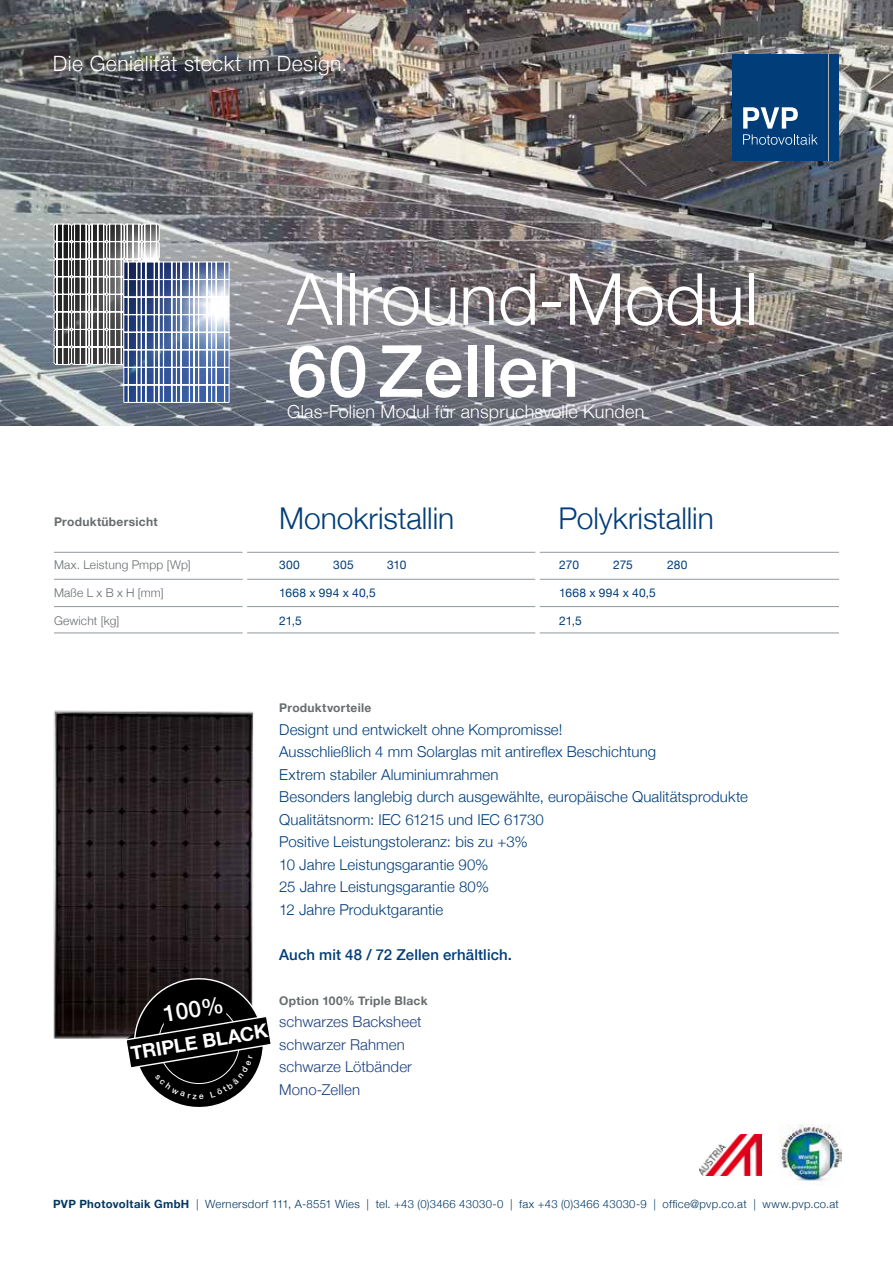
<style>
.page{position:relative;width:893px;height:1263px;background:#fff}
.page>*{position:absolute;margin:0;border:0;box-sizing:border-box;transform-origin:0 0}
.t1{font:300 72px "Helvetica Neue";color:#fff}
.t2{font:500 72px "Helvetica Neue";color:#fff}
.t3{font:300 30px "Helvetica Neue";letter-spacing:-.005em;color:#003d79}
.t4{font:500 22.8px "Helvetica Neue";color:#fff}
.t5{font:300 21.15px "Helvetica Neue";letter-spacing:.02em;color:#fff}
.t6{font:700 19.2px "Helvetica Neue";color:#fff}
.t7{font:300 18px "Helvetica Neue";letter-spacing:.01em;color:#fff}
.t8{font:300 15px/22.5px "Helvetica Neue";letter-spacing:.005em;color:#003d79}
.t9{font:300 15px/22.5px "Helvetica Neue";letter-spacing:.005em;color:#1d417f}
.t10{font:500 15px "Helvetica Neue";letter-spacing:.01em;color:#003d79}
.t11{font:700 12px "Helvetica Neue";letter-spacing:.02em;color:#676c6e}
.t12{font:12px "Helvetica Neue";letter-spacing:.015em;color:#003d79}
.t13{font:300 12px "Helvetica Neue";letter-spacing:.015em;color:#676c6e}
.t14{font:300 11.4px "Helvetica Neue";letter-spacing:.025em;color:#003761}
.s1{font-weight:700}
</style>
<div class="page">
<img style="left:0;top:0;width:893px;height:426px">
<svg style="left:54px;top:224px;width:175px;height:179px"></svg>
<img style="left:53px;top:710px;width:201px;height:329px">
<hr style="left:54px;top:579px;width:785px;height:1px;background:#91989c">
<hr style="left:54px;top:552px;width:785px;height:1px;background:#91989c">
<hr style="left:54px;top:606px;width:785px;height:1px;background:#91989c">
<hr style="left:54px;top:632px;width:785px;height:1px;background:#91989c">
<hr style="left:243px;top:473px;width:4px;height:183px;background:#fff">
<div style="left:535px;top:473px;width:5px;height:183px;background:#fff"></div>
<img style="left:699px;top:1134px;width:63px;height:41px">
<img style="left:779px;top:1124px;width:62px;height:61px">
<div style="left:732px;top:54px;width:107px;height:107px;background:#003d79"></div>
<hr style="left:828px;top:54px;width:1px;height:107px;background:#b3b2b2">
<svg style="left:743px;top:107px;width:75px;height:38px"></svg>
<svg style="left:124px;top:974px;width:147px;height:133px"></svg>
<h3 class="t5" style="left:53px;top:47px;width:296px">Die Genialität steckt im Design.</h3>
<h1 class="t1" style="left:287px;top:241px;width:472px">Allround-Modul</h1>
<h1 class="t2" style="left:287px;top:313px;width:294px">60Zellen</h1>
<p class="t7" style="left:287px;top:397px;width:359px">Glas-Folien Modul für anspruchsvolle Kunden</p>
<p class="t11" style="left:54px;top:512px;width:105px">Produktübersicht</p>
<h2 class="t3" style="left:279px;top:494px;width:177px">Monokristallin</h2>
<h2 class="t3" style="left:559px;top:494px;width:157px">Polykristallin</h2>
<p class="t13" style="left:54px;top:555px;width:138px">Max. Leistung Pmpp [Wp]</p>
<p class="t13" style="left:54px;top:583px;width:111px">Maße L x B x H [mm]</p>
<p class="t13" style="left:54px;top:611px;width:67px">Gewicht [kg]</p>
<p class="t12" style="left:279px;top:556px;width:22px">300</p>
<p class="t12" style="left:333px;top:556px;width:22px">305</p>
<p class="t12" style="left:387px;top:556px;width:21px">310</p>
<p class="t12" style="left:279px;top:584px;width:98px">1668 x 994 x 40,5</p>
<p class="t12" style="left:279px;top:612px;width:24px">21,5</p>
<p class="t12" style="left:559px;top:556px;width:21px">270</p>
<p class="t12" style="left:613px;top:556px;width:21px">275</p>
<p class="t12" style="left:667px;top:556px;width:22px">280</p>
<p class="t12" style="left:559px;top:584px;width:98px">1668 x 994 x 40,5</p>
<p class="t12" style="left:559px;top:612px;width:24px">21,5</p>
<h3 class="t4" style="left:161px;top:996px;width:62px;rotate:-9deg">100%</h3>
<p class="t6" style="left:128px;top:1039px;width:140px;rotate:-10deg">TRIPLE BLACK</p>
<p class="t11" style="left:279px;top:699px;width:94px">Produktvorteile</p>
<p class="t8" style="left:279px;top:717px;width:470px">Designt und entwickelt ohne Kompromisse!<br>Ausschließlich 4 mm Solarglas mit antireflex Beschichtung<br>Extrem stabiler Aluminiumrahmen<br>Besonders langlebig durch ausgewählte, europäische Qualitätsprodukte Qualitätsnorm: IEC 61215 und IEC 61730<br>Positive Leistungstoleranz: bis zu +3%<br>10 Jahre Leistungsgarantie 90%<br>25 Jahre Leistungsgarantie 80%<br>12 Jahre Produktgarantie</p>
<p class="t10" style="left:279px;top:942px;width:234px">Auch mit 48 / 72 Zellen erhältlich.</p>
<p class="t11" style="left:279px;top:991px;width:150px">Option 100% Triple Black</p>
<p class="t9" style="left:279px;top:1010px;width:144px">schwarzes Backsheet schwarzer Rahmen schwarze Lötbänder<br>Mono-Zellen</p>
<p class="t14" style="left:53px;top:1195px;width:787px"><span class="s1">PVP Photovoltaik GmbH</span> | Wernersdorf 111, A-8551 Wies | tel. +43 (0)3466 43030-0 | fax +43 (0)3466 43030-9 | office@pvp.co.at | www.pvp.co.at</p>
</div>
